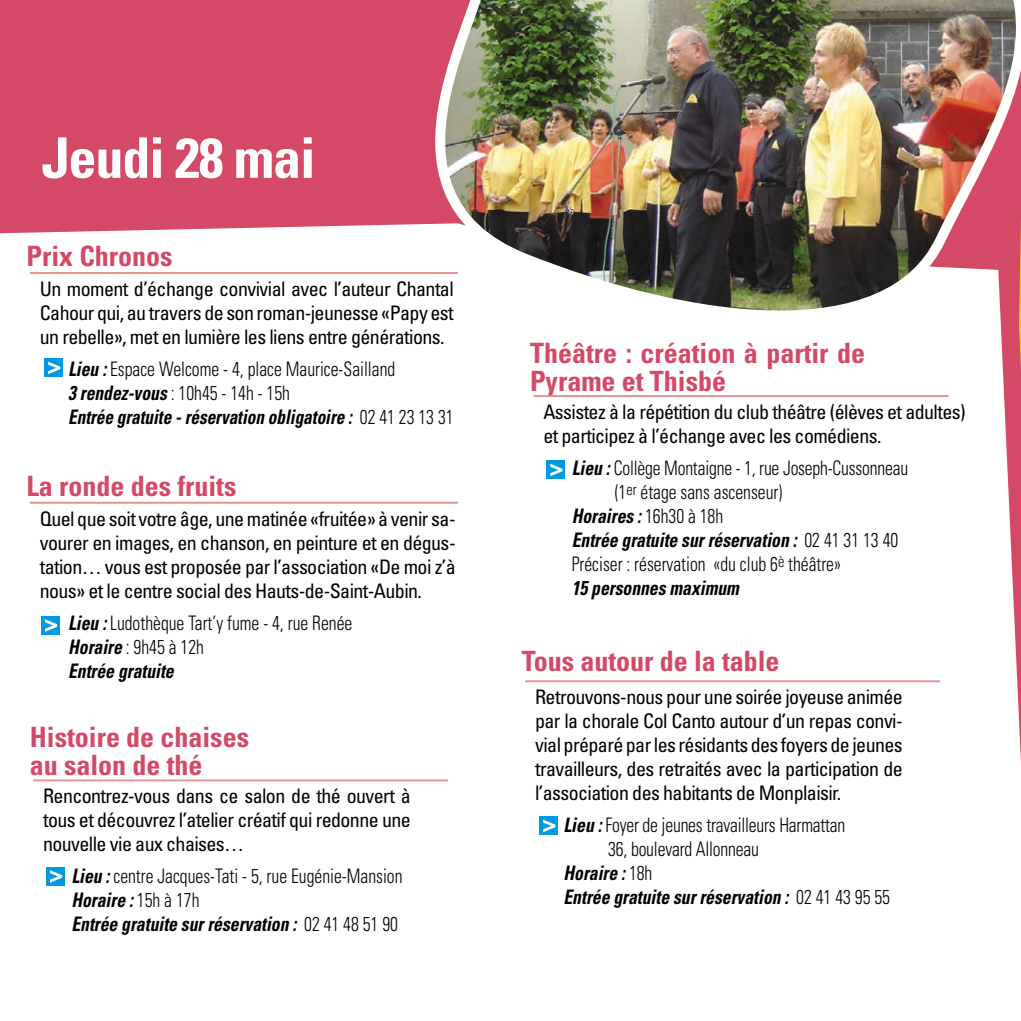
<style>
.page{position:relative;width:1021px;height:1021px;background:#fff}
.page>*{position:absolute;margin:0;border:0;box-sizing:border-box;transform-origin:0 0}
.t1{font:700 condensed 56px "Univers";letter-spacing:-.02em;color:#fff}
.t2{font:700 condensed 28px/28px "Univers";color:#d34966}
.t3{font:condensed 20px/24px "Univers";letter-spacing:-.03em;color:#000;text-align:justify}
.t4{font:300 condensed 20px/24px "Univers";color:#000;scale:.88 1}
.t5{font:italic 700 condensed 20px "Univers";color:#000;scale:.88 1}
.s1{font-weight:700;font-style:italic}
.s2{font-weight:300;font-style:normal}
</style>
<div class="page">
<svg style="left:0;top:0;width:949px;height:398px"></svg>
<hr style="left:33px;top:779px;width:415px;height:2px;background:#e49394">
<div style="left:46px;top:867px;width:19px;height:18px;background:#009ae3"></div>
<svg style="left:50px;top:870px;width:12px;height:12px"></svg>
<hr style="left:533px;top:395px;width:415px;height:2px;background:#e49394">
<div style="left:546px;top:460px;width:19px;height:19px;background:#009ae3"></div>
<svg style="left:550px;top:464px;width:12px;height:12px"></svg>
<hr style="left:525px;top:680px;width:415px;height:2px;background:#e49394">
<div style="left:539px;top:816px;width:19px;height:19px;background:#009ae3"></div>
<svg style="left:543px;top:819px;width:12px;height:13px"></svg>
<hr style="left:30px;top:272px;width:428px;height:2px;background:#e49394">
<div style="left:44px;top:358px;width:19px;height:19px;background:#009ae3"></div>
<svg style="left:48px;top:361px;width:12px;height:13px"></svg>
<hr style="left:30px;top:501px;width:428px;height:2px;background:#e49394">
<div style="left:41px;top:616px;width:19px;height:18px;background:#009ae3"></div>
<svg style="left:45px;top:619px;width:12px;height:12px"></svg>
<svg style="left:1002px;top:350px;width:18px;height:390px"></svg>
<img style="left:357px;top:0;width:663px;height:350px">
<h1 class="t1" style="left:42px;top:123px;width:275px">Jeudi 28 mai</h1>
<h2 class="t2" style="left:26px;top:242px;width:148px">Prix Chronos</h2>
<p class="t3" style="left:40px;top:276px;width:415px">Un moment d’échange convivial avec l’auteur Chantal Cahour qui, au travers de son roman-jeunesse «Papy est un rebelle», met en lumière les liens entre générations.</p>
<p class="t4" style="left:68px;top:357px;width:439px"><span class="s1">Lieu :</span> Espace Welcome - 4, place Maurice-Sailland<br><span class="s1">3 rendez-vous</span> : 10h45 - 14h - 15h<br><span class="s1">Entrée gratuite - réservation obligatoire :</span> 02 41 23 13 31</p>
<h2 class="t2" style="left:26px;top:472px;width:211px">La ronde des fruits</h2>
<p class="t3" style="left:40px;top:506px;width:417px">Quel que soit votre âge, une matinée «fruitée» à venir sa&shy;vourer en images, en chanson, en peinture et en dégus&shy;tation… vous est proposée par l’association «De moi z’à nous» et le centre social des Hauts-de-Saint-Aubin.</p>
<p class="t4" style="left:68px;top:610px;width:324px"><span class="s1">Lieu :</span> Ludothèque Tart’y fume - 4, rue Renée<br><span class="s1">Horaire</span> : 9h45 à 12h<br><span class="s1">Entrée gratuite</span></p>
<h2 class="t2" style="left:30px;top:722px;width:221px">Histoire de chaises au salon de thé</h2>
<p class="t3" style="left:43px;top:784px;width:369px">Rencontrez-vous dans ce salon de thé ouvert à tous et découvrez l’atelier créatif qui redonne une nouvelle vie aux chaises…</p>
<p class="t4" style="left:71px;top:864px;width:378px"><span class="s1">Lieu :</span> centre Jacques-Tati - 5, rue Eugénie-Mansion<br><span class="s1">Horaire :</span> 15h à 17h<br><span class="s1">Entrée gratuite sur réservation :</span> 02 41 48 51 90</p>
<h2 class="t2" style="left:530px;top:338px;width:336px">Théâtre : création à partir de<br>Pyrame et Thisbé</h2>
<p class="t3" style="left:543px;top:399px;width:424px">Assistez à la répétition du club théâtre (élèves et adultes) et participez à l’échange avec les comédiens.</p>
<p class="t4" style="left:571px;top:456px;width:384px"><span class="s1">Lieu :</span> Collège Montaigne - 1, rue Joseph-Cussonneau</p>
<p class="t4" style="left:614px;top:480px;width:192px">(1<sup>er</sup> étage sans ascenseur)</p>
<p class="t5" style="left:571px;top:503px;width:174px">Horaires : <span class="s2">16h30 à 18h</span></p>
<p class="t5" style="left:571px;top:527px;width:372px">Entrée gratuite sur réservation : <span class="s2">02 41 31 13 40</span></p>
<p class="t4" style="left:571px;top:552px;width:307px">Préciser : réservation «du club 6<sup>è</sup> théâtre»</p>
<p class="t5" style="left:571px;top:575px;width:191px">15 personnes maximum</p>
<h2 class="t2" style="left:522px;top:647px;width:259px">Tous autour de la table</h2>
<p class="t3" style="left:535px;top:685px;width:369px">Retrouvons-nous pour une soirée joyeuse animée par la chorale Col Canto autour d’un repas convi&shy;vial préparé par les résidants des foyers de jeunes travailleurs, des retraités avec la participation de l’association des habitants de Monplaisir.</p>
<p class="t4" style="left:563px;top:813px;width:322px"><span class="s1">Lieu :</span> Foyer de jeunes travailleurs Harmattan</p>
<p class="t4" style="left:608px;top:837px;width:173px">36, boulevard Allonneau</p>
<p class="t5" style="left:563px;top:861px;width:103px">Horaire : <span class="s2">18h</span></p>
<p class="t5" style="left:563px;top:885px;width:372px">Entrée gratuite sur réservation : <span class="s2">02 41 43 95 55</span></p>
</div>
